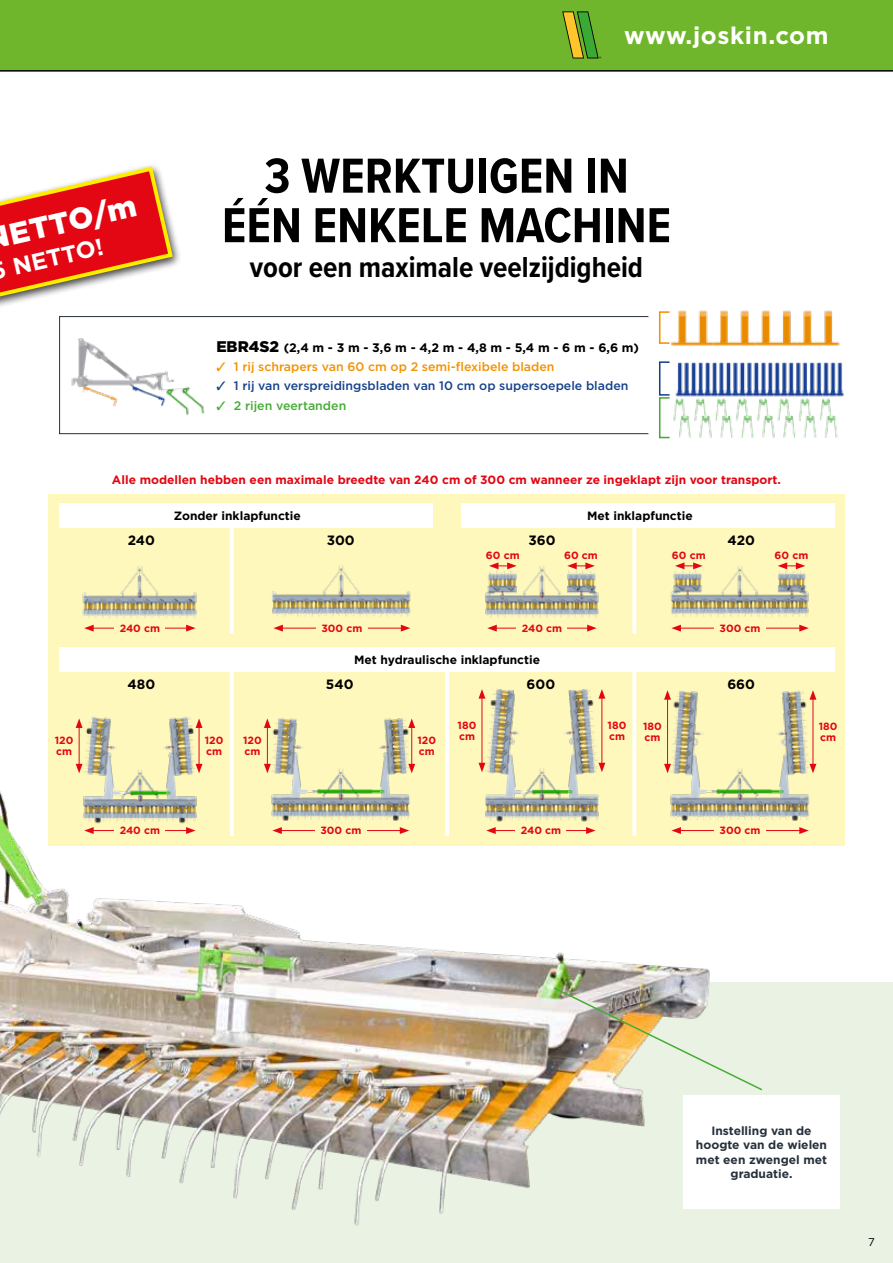
<style>
.page{position:relative;width:893px;height:1263px;background:#fff}
.page>*{position:absolute;margin:0;border:0;box-sizing:border-box;transform-origin:0 0}
.t1{font:700 51px/49.5px "Proxima Nova Cond";color:#000;text-align:center}
.t2{font:700 30px "Proxima Nova Cond";color:#000}
.t3{font:900 30px "Gotham";color:#fff}
.t4{font:700 24px "Gotham";letter-spacing:.025em;color:#fff}
.t5{font:700 23.55px "Gotham";color:#fff}
.t6{font:700 13.5px "Gotham";color:#000}
.t7{font:500 12.3px "Gotham";color:#17428b}
.t8{font:500 12.3px "Gotham";color:#f39200}
.t9{font:700 12.3px "Gotham";color:#000}
.t10{font:500 12.3px "Gotham";color:#45ac34}
.t11{font:700 12px "Gotham";color:#e30613}
.t12{font:700 12px "Gotham";color:#000}
.t13{font:700 12px/14.4px "Gotham";color:#27313c;text-align:center}
.t14{font:11.25px "Gotham";color:#000}
.t15{font:700 10.5px/10.5px "Gotham";color:#e30613}
.s1{font-weight:900;font-size:15.45px}
</style>
<div class="page">
<div style="left:0;top:982px;width:893px;height:281px;background:#eaf3e3"></div>
<img style="left:0;top:791px;width:730px;height:435px">
<div style="left:683px;top:1095px;width:157px;height:114px;background:#fff"></div>
<img style="left:552px;top:986px;width:210px;height:106px">
<div style="left:48px;top:494px;width:797px;height:351px;background:#fff8bd"></div>
<img style="left:78px;top:716px;width:121px;height:108px">
<img style="left:483px;top:689px;width:118px;height:133px">
<img style="left:668px;top:690px;width:144px;height:131px">
<img style="left:485px;top:566px;width:114px;height:52px">
<img style="left:670px;top:566px;width:139px;height:51px">
<img style="left:82px;top:566px;width:115px;height:52px">
<img style="left:272px;top:565px;width:139px;height:52px">
<svg style="left:230px;top:528px;width:4px;height:106px"></svg>
<hr style="left:91px;top:628px;width:97px;height:1px;background:#e30613">
<svg style="left:84px;top:625px;width:10px;height:7px"></svg>
<svg style="left:186px;top:625px;width:10px;height:7px"></svg>
<hr style="left:280px;top:628px;width:123px;height:1px;background:#e30613">
<svg style="left:273px;top:625px;width:10px;height:7px"></svg>
<svg style="left:401px;top:625px;width:9px;height:7px"></svg>
<svg style="left:632px;top:528px;width:4px;height:106px"></svg>
<hr style="left:494px;top:628px;width:96px;height:1px;background:#e30613">
<svg style="left:487px;top:625px;width:10px;height:7px"></svg>
<svg style="left:587px;top:625px;width:10px;height:7px"></svg>
<hr style="left:678px;top:628px;width:124px;height:1px;background:#e30613">
<svg style="left:671px;top:625px;width:10px;height:7px"></svg>
<svg style="left:799px;top:625px;width:10px;height:7px"></svg>
<svg style="left:489px;top:562px;width:28px;height:7px"></svg>
<svg style="left:567px;top:562px;width:28px;height:7px"></svg>
<svg style="left:675px;top:562px;width:28px;height:7px"></svg>
<svg style="left:778px;top:562px;width:27px;height:7px"></svg>
<svg style="left:632px;top:671px;width:4px;height:165px"></svg>
<svg style="left:445px;top:671px;width:4px;height:165px"></svg>
<svg style="left:230px;top:671px;width:4px;height:165px"></svg>
<hr style="left:91px;top:830px;width:97px;height:1px;background:#e30613">
<svg style="left:84px;top:827px;width:10px;height:7px"></svg>
<svg style="left:186px;top:827px;width:10px;height:7px"></svg>
<hr style="left:493px;top:830px;width:95px;height:1px;background:#e30613">
<svg style="left:486px;top:827px;width:10px;height:7px"></svg>
<svg style="left:586px;top:827px;width:10px;height:7px"></svg>
<hr style="left:279px;top:830px;width:123px;height:1px;background:#e30613">
<svg style="left:272px;top:827px;width:10px;height:7px"></svg>
<svg style="left:400px;top:827px;width:9px;height:7px"></svg>
<hr style="left:678px;top:830px;width:124px;height:1px;background:#e30613">
<svg style="left:671px;top:827px;width:10px;height:7px"></svg>
<svg style="left:799px;top:827px;width:10px;height:7px"></svg>
<hr style="left:79px;top:725px;width:1px;height:41px;background:#e30613">
<svg style="left:76px;top:718px;width:7px;height:10px"></svg>
<svg style="left:76px;top:764px;width:7px;height:9px"></svg>
<hr style="left:199px;top:725px;width:1px;height:41px;background:#e30613">
<svg style="left:196px;top:718px;width:6px;height:10px"></svg>
<svg style="left:196px;top:764px;width:6px;height:9px"></svg>
<hr style="left:482px;top:696px;width:1px;height:69px;background:#e30613">
<svg style="left:478px;top:689px;width:7px;height:10px"></svg>
<svg style="left:478px;top:763px;width:7px;height:9px"></svg>
<hr style="left:601px;top:696px;width:1px;height:69px;background:#e30613">
<svg style="left:598px;top:689px;width:7px;height:10px"></svg>
<svg style="left:598px;top:763px;width:7px;height:9px"></svg>
<hr style="left:667px;top:697px;width:1px;height:69px;background:#e30613">
<svg style="left:664px;top:690px;width:7px;height:10px"></svg>
<svg style="left:664px;top:764px;width:7px;height:9px"></svg>
<hr style="left:813px;top:697px;width:1px;height:69px;background:#e30613">
<svg style="left:809px;top:690px;width:7px;height:10px"></svg>
<svg style="left:809px;top:764px;width:7px;height:9px"></svg>
<img style="left:265px;top:718px;width:151px;height:103px">
<div style="left:659px;top:311px;width:11px;height:33px;border:2px solid #f39200"></div>
<div style="left:659px;top:361px;width:11px;height:35px;border:2px solid #17428b"></div>
<div style="left:659px;top:397px;width:11px;height:41px;border:2px solid #45ac34"></div>
<div style="left:59px;top:316px;width:590px;height:118px;border:1px solid #27313c"></div>
<img style="left:667px;top:310px;width:177px;height:129px">
<img style="left:71px;top:344px;width:134px;height:71px">
<div style="left:115px;top:623px;width:50px;height:11px;background:#fff8bd"></div>
<div style="left:115px;top:825px;width:50px;height:11px;background:#fff8bd"></div>
<div style="left:517px;top:623px;width:50px;height:11px;background:#fff8bd"></div>
<div style="left:516px;top:825px;width:50px;height:11px;background:#fff8bd"></div>
<div style="left:514px;top:675px;width:54px;height:18px;background:#fff8bd"></div>
<div style="left:714px;top:675px;width:54px;height:18px;background:#fff8bd"></div>
<div style="left:59px;top:504px;width:373px;height:24px;background:#fff"></div>
<div style="left:59px;top:647px;width:776px;height:24px;background:#fff"></div>
<div style="left:462px;top:504px;width:373px;height:24px;background:#fff"></div>
<div style="left:316px;top:623px;width:52px;height:11px;background:#fff8bd"></div>
<div style="left:315px;top:825px;width:51px;height:11px;background:#fff8bd"></div>
<div style="left:714px;top:623px;width:52px;height:11px;background:#fff8bd"></div>
<div style="left:714px;top:825px;width:52px;height:11px;background:#fff8bd"></div>
<div style="left:0;top:155px;width:182px;height:189px;background:#fff"></div>
<svg style="left:0;top:165px;width:175px;height:171px"></svg>
<div style="left:0;top:0;width:893px;height:72px;background:#70b62c"></div>
<svg style="left:562px;top:11px;width:39px;height:47px;background:#78a228"></svg>
<h2 class="t3" style="left:6px;top:218px;width:131px;rotate:-13deg">ETTO/m</h2>
<h3 class="t5" style="left:10px;top:253px;width:93px;rotate:-13deg">NETTO!</h3>
<h3 class="t4" style="left:624px;top:21px;width:206px">www.joskin.com</h3>
<h1 class="t1" style="left:222px;top:150px;width:451px">3 WERKTUIGEN IN<br>ÉÉN ENKELE MACHINE</h1>
<h2 class="t2" style="left:250px;top:245px;width:395px">voor een maximale veelzijdigheid</h2>
<p class="t9" style="left:216px;top:340px;width:424px"><span class="s1">EBR4S2</span> (2,4 m - 3 m - 3,6 m - 4,2 m - 4,8 m - 5,4 m - 6 m - 6,6 m)</p>
<p class="t8" style="left:216px;top:360px;width:340px">✓ 1 rij schrapers van 60 cm op 2 semi-flexibele bladen</p>
<p class="t7" style="left:216px;top:379px;width:414px">✓ 1 rij van verspreidingsbladen van 10 cm op supersoepele bladen</p>
<p class="t10" style="left:216px;top:398px;width:131px">✓ 2 rijen veertanden</p>
<p class="t11" style="left:112px;top:473px;width:670px">Alle modellen hebben een maximale breedte van 240 cm of 300 cm wanneer ze ingeklapt zijn voor transport.</p>
<p class="t15" style="left:55px;top:735px;width:20px">120 cm</p>
<p class="t6" style="left:128px;top:533px;width:29px">240</p>
<p class="t12" style="left:174px;top:509px;width:129px">Zonder inklapfunctie</p>
<p class="t6" style="left:327px;top:533px;width:30px">300</p>
<p class="t15" style="left:486px;top:550px;width:35px">60 cm</p>
<p class="t6" style="left:528px;top:533px;width:29px">360</p>
<p class="t12" style="left:587px;top:509px;width:107px">Met inklapfunctie</p>
<p class="t6" style="left:727px;top:533px;width:29px">420</p>
<p class="t15" style="left:564px;top:550px;width:35px">60 cm</p>
<p class="t15" style="left:672px;top:550px;width:35px">60 cm</p>
<p class="t15" style="left:775px;top:550px;width:35px">60 cm</p>
<p class="t15" style="left:120px;top:623px;width:42px">240 cm</p>
<p class="t6" style="left:128px;top:677px;width:29px">480</p>
<p class="t15" style="left:205px;top:735px;width:20px">120 cm</p>
<p class="t15" style="left:321px;top:623px;width:42px">300 cm</p>
<p class="t15" style="left:522px;top:623px;width:42px">240 cm</p>
<p class="t15" style="left:720px;top:623px;width:42px">300 cm</p>
<p class="t12" style="left:354px;top:653px;width:187px">Met hydraulische inklapfunctie</p>
<p class="t6" style="left:326px;top:677px;width:29px">540</p>
<p class="t6" style="left:527px;top:677px;width:30px">600</p>
<p class="t6" style="left:727px;top:677px;width:29px">660</p>
<p class="t15" style="left:608px;top:720px;width:20px">180 cm</p>
<p class="t15" style="left:819px;top:721px;width:20px">180</p>
<p class="t15" style="left:458px;top:720px;width:20px">180 cm</p>
<p class="t15" style="left:643px;top:721px;width:20px">180</p>
<p class="t15" style="left:417px;top:735px;width:20px">120</p>
<p class="t15" style="left:820px;top:731px;width:17px">cm</p>
<p class="t15" style="left:419px;top:746px;width:17px">cm</p>
<p class="t15" style="left:243px;top:735px;width:20px">120</p>
<p class="t15" style="left:645px;top:732px;width:17px">cm</p>
<p class="t15" style="left:244px;top:746px;width:17px">cm</p>
<p class="t15" style="left:120px;top:825px;width:42px">240 cm</p>
<p class="t15" style="left:320px;top:825px;width:42px">300 cm</p>
<p class="t15" style="left:521px;top:825px;width:42px">240 cm</p>
<p class="t15" style="left:720px;top:825px;width:42px">300 cm</p>
<p class="t13" style="left:696px;top:1123px;width:133px">Instelling van de hoogte van de wielen met een zwengel met graduatie.</p>
<p class="t14" style="left:868px;top:1235px;width:8px">7</p>
</div>
